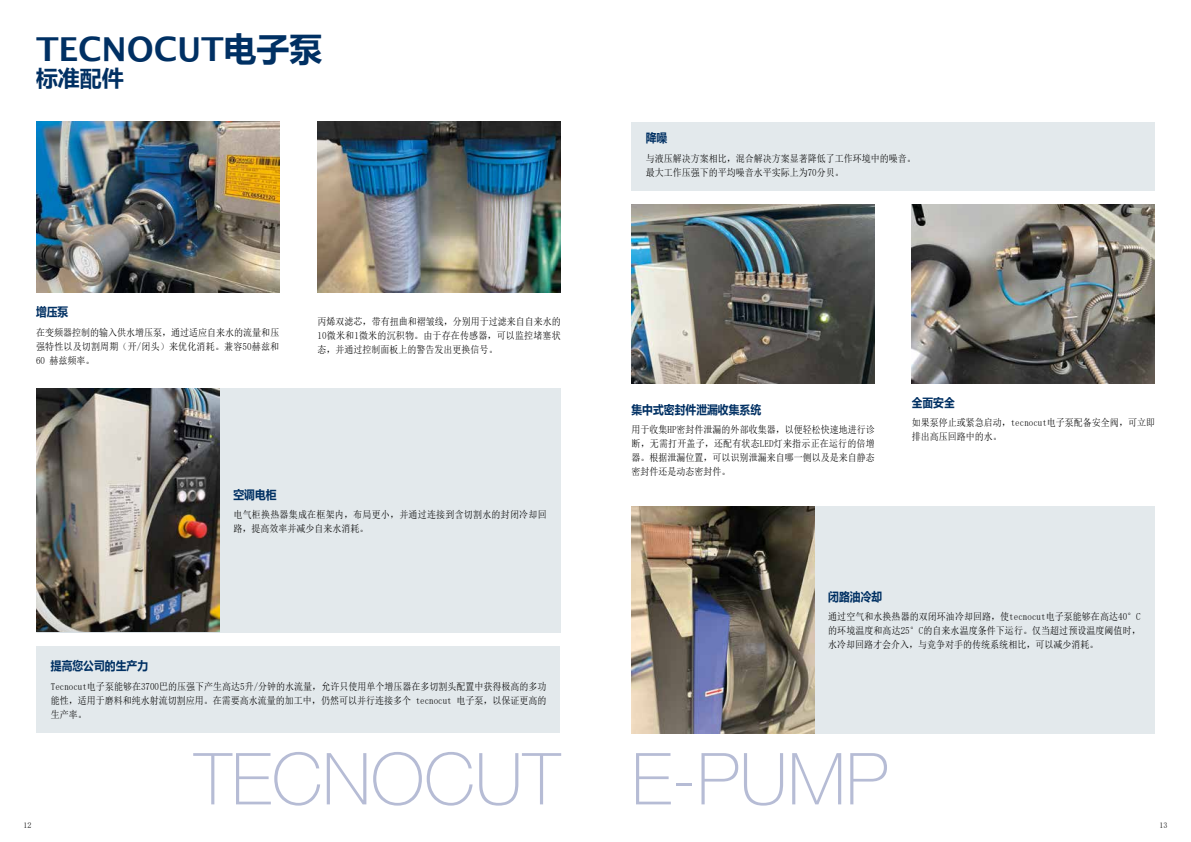
<style>
.page{position:relative;width:1191px;height:842px;background:#fff}
.page>*{position:absolute;margin:0;border:0;box-sizing:border-box;transform-origin:0 0}
.t1{font:100 71.8px "Helvetica Neue";color:#b6bcd5}
.t2{font:700 33px "Sim Sun";color:#003063}
.t3{font:700 22px "Sim Sun";color:#003063}
.t4{font:700 12px "Microsoft Ya Hei";color:#003063;scale:.9 1}
.t5{font:10px/14px "Sim Sun";color:#000;text-align:justify;scale:.9 1}
.t6{font:10px/14px "Sim Sun";letter-spacing:.025em;color:#000;scale:.9 1}
.t7{font:8px "Sim Sun";color:#000}
</style>
<div class="page">
<div style="left:631px;top:506px;width:524px;height:227px;background:#e3e9ec"></div>
<div style="left:36px;top:388px;width:525px;height:245px;background:#e3e9ec"></div>
<img style="left:36px;top:122px;width:243px;height:170px">
<img style="left:317px;top:122px;width:244px;height:170px">
<img style="left:37px;top:388px;width:182px;height:244px">
<img style="left:631px;top:506px;width:183px;height:227px">
<img style="left:631px;top:204px;width:243px;height:179px">
<img style="left:911px;top:204px;width:244px;height:179px">
<div style="left:37px;top:646px;width:523px;height:86px;background:#e3e9ec"></div>
<div style="left:631px;top:122px;width:524px;height:69px;background:#e3e9ec"></div>
<h2 class="t2" style="left:36px;top:30px;width:288px">TECNOCUT电子泵</h2>
<h3 class="t3" style="left:36px;top:66px;width:89px">标准配件</h3>
<p class="t4" style="left:36px;top:303px;width:37px">增压泵</p>
<p class="t5" style="left:36px;top:325px;width:272px">在变频器控制的输入供水增压泵，通过适应自来水的流量和压强特性以及切割周期（开/闭头）来优化消耗。兼容50赫兹和60 赫兹频率。</p>
<p class="t5" style="left:317px;top:314px;width:272px">丙烯双滤芯，带有扭曲和褶皱线，分别用于过滤来自自来水的10微米和1微米的沉积物。由于存在传感器，可以监控堵塞状态，并通过控制面板上的警告发出更换信号。</p>
<p class="t4" style="left:233px;top:486px;width:50px">空调电柜</p>
<p class="t6" style="left:233px;top:508px;width:349px">电气柜换热器集成在框架内，布局更小，并通过连接到含切割水的封闭冷却回路，提高效率并减少自来水消耗。</p>
<p class="t4" style="left:51px;top:657px;width:109px">提高您公司的生产力</p>
<p class="t5" style="left:51px;top:679px;width:552px">Tecnocut电子泵能够在3700巴的压强下产生高达5升/分钟的水流量，允许只使用单个增压器在多切割头配置中获得极高的多功能性，适用于磨料和纯水射流切割应用。在需要高水流量的加工中，仍然可以并行连接多个 tecnocut 电子泵，以保证更高的生产率。</p>
<p class="t4" style="left:645px;top:129px;width:25px">降噪</p>
<p class="t5" style="left:645px;top:151px;width:301px">与液压解决方案相比，混合解决方案显著降低了工作环境中的噪音。最大工作压强下的平均噪音水平实际上为70分贝。</p>
<p class="t4" style="left:631px;top:401px;width:146px">集中式密封件泄漏收集系统</p>
<p class="t5" style="left:631px;top:423px;width:272px">用于收集HP密封件泄漏的外部收集器，以便轻松快速地进行诊断，无需打开盖子，还配有状态LED灯来指示正在运行的倍增器。根据泄漏位置，可以识别泄漏来自哪一侧以及是来自静态密封件还是动态密封件。</p>
<p class="t4" style="left:911px;top:394px;width:50px">全面安全</p>
<p class="t5" style="left:911px;top:416px;width:272px">如果泵停止或紧急启动，tecnocut电子泵配备安全阀，可立即排出高压回路中的水。</p>
<p class="t4" style="left:828px;top:588px;width:61px">闭路油冷却</p>
<p class="t5" style="left:828px;top:610px;width:349px">通过空气和水换热器的双闭环油冷却回路，使tecnocut电子泵能够在高达40°C的环境温度和高达25°C的自来水温度条件下运行。仅当超过预设温度阈值时，水冷却回路才会介入，与竞争对手的传统系统相比，可以减少消耗。</p>
<h1 class="t1" style="left:194px;top:724px;width:695px">TECNOCUT E-PUMP</h1>
<p class="t7" style="left:24px;top:821px;width:9px">12</p>
<p class="t7" style="left:1159px;top:821px;width:9px">13</p>
</div>
